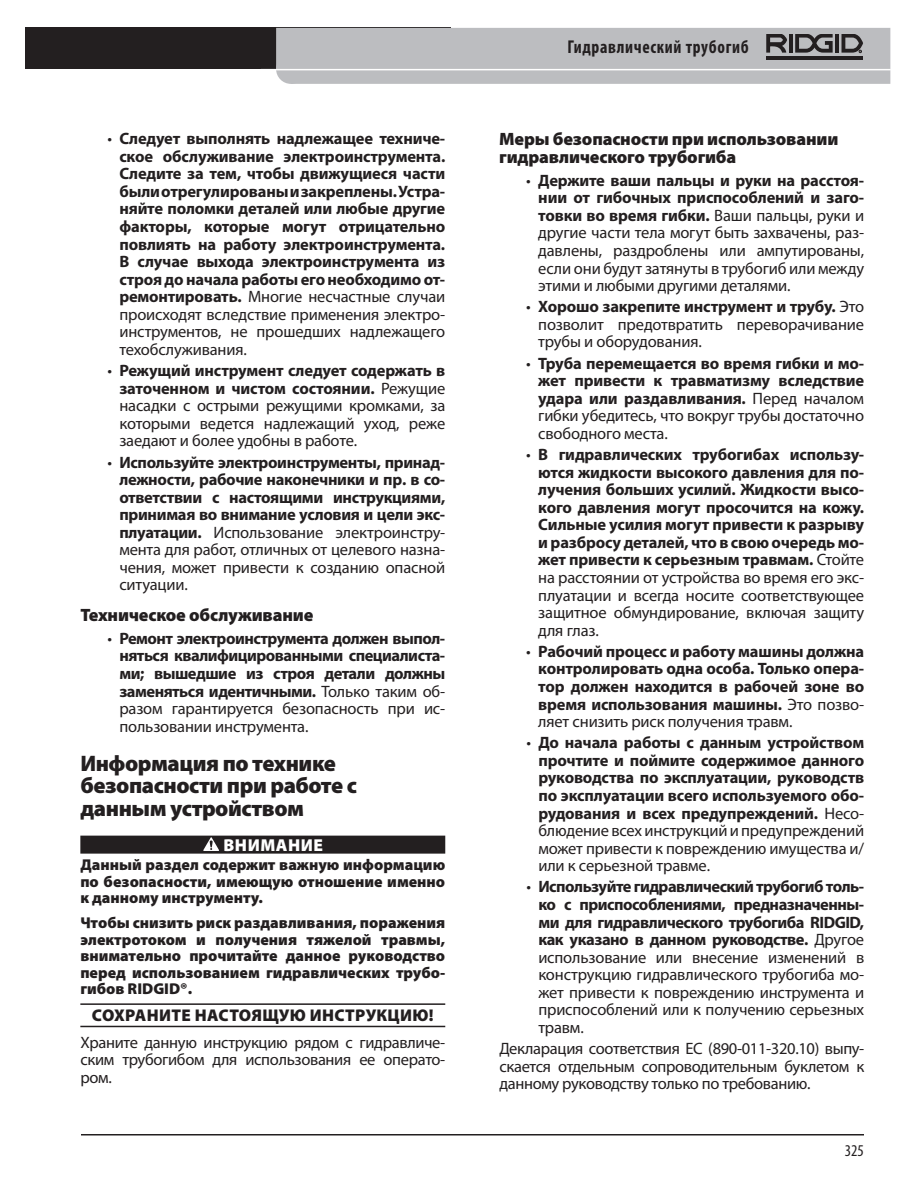
<style>
.page{position:relative;width:918px;height:1188px;background:#fff}
.page>*{position:absolute;margin:0;border:0;box-sizing:border-box;transform-origin:0 0}
.t1{font:900 22.5px/22.5px "Myriad Pro";letter-spacing:-.02em;color:#231f20}
.t2{font:700 condensed 18.6px "Myriad Pro";letter-spacing:.04em;color:#231f20;scale:.94 1}
.t3{font:900 17.85px/18px "Myriad Pro";letter-spacing:-.01em;color:#231f20}
.t4{font:900 17.4px "Myriad Pro";color:#fff}
.t5{font:900 16.95px "Myriad Pro";letter-spacing:.02em;color:#231f20}
.t6{font:700 16.5px/17.5px "Myriad Pro";letter-spacing:-.01em;color:#231f20;text-align:justify}
.t7{font:16.5px/17.5px "Myriad Pro";letter-spacing:-.015em;color:#231f20;text-align:justify}
.t8{font:condensed 16.5px "Myriad Pro";color:#231f20}
.t9{font:900 15.75px/16.5px "Myriad Pro";color:#231f20;text-align:justify}
.s1{font-weight:400}
.s2{font-weight:700}
</style>
<div class="page">
<div style="left:26px;top:28px;width:425px;height:41px;background:#231f20"></div>
<svg style="left:276px;top:28px;width:614px;height:56px;background:#b7b8bb"></svg>
<hr style="left:81px;top:1134px;width:783px;height:2px;background:#231f20">
<div style="left:80px;top:836px;width:365px;height:18px;background:#231f20"></div>
<hr style="left:80px;top:1003px;width:365px;height:2px;background:#231f20">
<hr style="left:80px;top:1026px;width:365px;height:1px;background:#231f20">
<svg style="left:203px;top:837px;width:16px;height:14px"></svg>
<p class="t6" style="left:119px;top:129px;width:327px;text-indent:-12px"><span class="s1">•</span> Следует выполнять надлежащее техниче&shy;ское обслуживание электроинструмента.<br>Следите за тем, чтобы движущиеся части были отрегулированы и закреплены. Устра&shy;няйте поломки деталей или любые другие факторы, которые могут отрицательно повлиять на работу электроинструмента.<br>В случае выхода электроинструмента из строя до начала работы его необходимо от&shy;ремонтировать. <span class="s1">Многие несчастные случаи происходят вследствие применения электро&shy;инструментов, не прошедших надлежащего техобслуживания.</span></p>
<p class="t7" style="left:119px;top:362px;width:327px;text-indent:-12px">• <span class="s2">Режущий инструмент следует содержать в заточенном и чистом состоянии.</span> Режущие насадки с острыми режущими кромками, за которыми ведется надлежащий уход, реже заедают и более удобны в работе.</p>
<p class="t6" style="left:119px;top:453px;width:327px;text-indent:-12px"><span class="s1">•</span> Используйте электроинструменты, принад&shy;лежности, рабочие наконечники и пр. в со&shy;ответствии с настоящими инструкциями, принимая во внимание условия и цели экс&shy;плуатации. <span class="s1">Использование электроинстру&shy;мента для работ, отличных от целевого назна&shy;чения, может привести к созданию опасной ситуации.</span></p>
<p class="t3" style="left:80px;top:606px;width:235px">Техническое обслуживание</p>
<p class="t6" style="left:119px;top:629px;width:327px;text-indent:-12px"><span class="s1">•</span> Ремонт электроинструмента должен выпол&shy;няться квалифицированными специалиста&shy;ми; вышедшие из строя детали должны заменяться идентичными. <span class="s1">Только таким об&shy;разом гарантируется безопасность при ис&shy;пользовании инструмента.</span></p>
<h1 class="t1" style="left:80px;top:752px;width:278px">Информация по технике безопасности при работе с данным устройством</h1>
<p class="t4" style="left:224px;top:835px;width:14px">внимание</p>
<p class="t9" style="left:80px;top:857px;width:366px">Данный раздел содержит важную информацию по безопасности, имеющую отношение именно к данному инструменту.</p>
<p class="t9" style="left:80px;top:915px;width:366px">Чтобы снизить риск раздавливания, поражения электротоком и получения тяжелой травмы, внимательно прочитайте данное руководство перед использованием гидравлических трубо&shy;гибов RIDGID®.</p>
<p class="t5" style="left:92px;top:1005px;width:343px">СОХРАНИТЕ НАСТОЯЩУЮ ИНСТРУКЦИЮ!</p>
<p class="t7" style="left:80px;top:1033px;width:366px">Храните данную инструкцию рядом с гидравличе&shy;ским трубогибом для использования ее операто&shy;ром.</p>
<p class="t2" style="left:568px;top:35px;width:194px">Гидравлический трубогиб</p>
<p class="t3" style="left:499px;top:130px;width:341px">Меры безопасности при использовании гидравлического трубогиба</p>
<p class="t7" style="left:538px;top:171px;width:327px;text-indent:-12px">• <span class="s2">Держите ваши пальцы и руки на расстоя&shy;нии от гибочных приспособлений и заго&shy;товки во время гибки.</span> Ваши пальцы, руки и другие части тела могут быть захвачены, раз&shy;давлены, раздроблены или ампутированы, если они будут затянуты в трубогиб или между этими и любыми другими деталями.</p>
<p class="t7" style="left:538px;top:298px;width:327px;text-indent:-12px">• <span class="s2">Хорошо закрепите инструмент и трубу.</span> Это позволит предотвратить переворачивание трубы и оборудования.</p>
<p class="t6" style="left:538px;top:354px;width:327px;text-indent:-12px"><span class="s1">•</span> Труба перемещается во время гибки и мо&shy;жет привести к травматизму вследствие удара или раздавливания. <span class="s1">Перед началом гибки убедитесь, что вокруг трубы достаточно свободного места.</span></p>
<p class="t6" style="left:538px;top:445px;width:327px;text-indent:-12px"><span class="s1">•</span> В гидравлических трубогибах использу&shy;ются жидкости высокого давления для по&shy;лучения больших усилий. Жидкости высо&shy;кого давления могут просочится на кожу.<br>Сильные усилия могут привести к разрыву и разбросу деталей, что в свою очередь мо&shy;жет привести к серьезным травмам. <span class="s1">Стойте на расстоянии от устройства во время его экс&shy;плуатации и всегда носите соответствующее защитное обмундирование, включая защиту для глаз.</span></p>
<p class="t6" style="left:538px;top:642px;width:327px;text-indent:-12px"><span class="s1">•</span> Рабочий процесс и работу машины должна контролировать одна особа. Только опера&shy;тор должен находится в рабочей зоне во время использования машины. <span class="s1">Это позво&shy;ляет снизить риск получения травм.</span></p>
<p class="t6" style="left:538px;top:733px;width:327px;text-indent:-12px"><span class="s1">•</span> До начала работы с данным устройством прочтите и поймите содержимое данного руководства по эксплуатации, руководств по эксплуатации всего используемого обо&shy;рудования и всех предупреждений. <span class="s1">Несо&shy;блюдение всех инструкций и предупреждений может привести к повреждению имущества и/ или к серьезной травме.</span></p>
<p class="t7" style="left:538px;top:878px;width:327px;text-indent:-12px">• <span class="s2">Используйте гидравлический трубогиб толь&shy;ко с приспособлениями, предназначенны&shy;ми для гидравлического трубогиба RIDGID, как указано в данном руководстве.</span> Другое использование или внесение изменений в конструкцию гидравлического трубогиба мо&shy;жет привести к повреждению инструмента и приспособлений или к получению серьезных травм.</p>
<p class="t7" style="left:499px;top:1040px;width:366px">Декларация соответствия ЕC (890-011-320.10) выпу&shy;скается отдельным сопроводительным буклетом к данному руководству только по требованию.</p>
<p class="t8" style="left:845px;top:1141px;width:21px">325</p>
</div>
